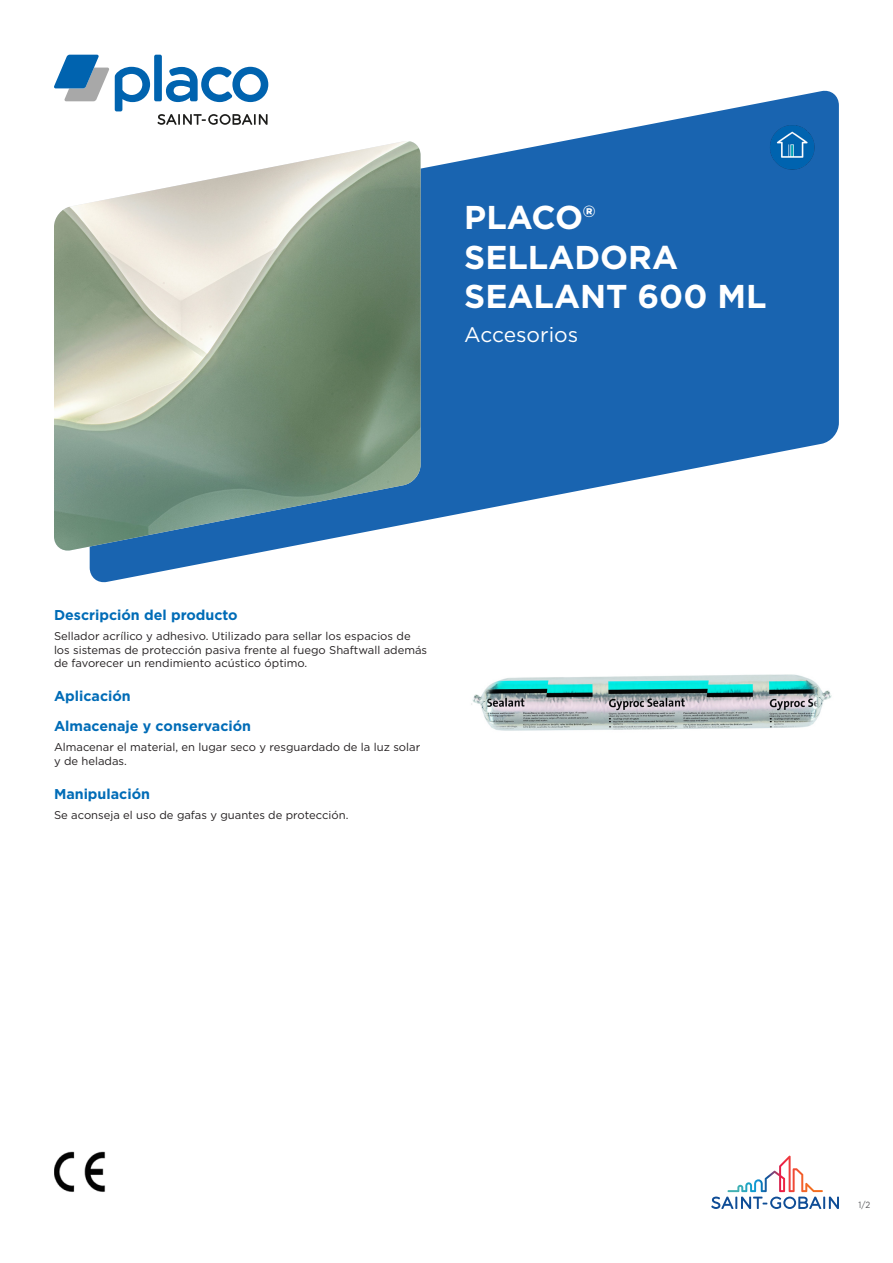
<style>
.page{position:relative;width:893px;height:1263px;background:#fff}
.page>*{position:absolute;margin:0;border:0;box-sizing:border-box;transform-origin:0 0}
.Product_Name{font:700 33px/39.6px "Gotham";color:#fff}
.A-Product_Descriptio{font:21px "Gotham";color:#fff}
.Longname{font:700 14.25px "Gotham";color:#006cb7}
.Value{font:11.25px/13.5px "Gotham";color:#231f20}
.t1{font:9px "Gotham";color:#57585a;scale:.9 1}
</style>
<div class="page">
<svg style="left:711px;top:1156px;width:128px;height:53px"></svg>
<svg style="left:54px;top:55px;width:55px;height:46px"></svg>
<div style="left:154px;top:55px;width:8px;height:46px;background:#0063af;border-radius:2px"></div>
<svg style="left:115px;top:67px;width:35px;height:22px"></svg>
<svg style="left:166px;top:67px;width:102px;height:22px"></svg>
<svg style="left:90px;top:89px;width:749px;height:494px;fill:#1964b0"></svg>
<img style="left:54px;top:141px;width:367px;height:411px">
<img style="left:471px;top:674px;width:361px;height:57px">
<img style="left:54px;top:1151px;width:51px;height:41px">
<img style="left:765px;top:120px;width:53px;height:53px">
<p class="Product_Name" style="left:464px;top:198px;width:304px">PLACO®<br>SELLADORA<br>SEALANT 600 ML</p>
<p class="A-Product_Descriptio" style="left:464px;top:321px;width:115px">Accesorios</p>
<p class="Longname" style="left:54px;top:606px;width:185px">Descripción del producto</p>
<p class="Value" style="left:54px;top:629px;width:375px">Sellador acrílico y adhesivo. Utilizado para sellar los espacios de los sistemas de protección pasiva frente al fuego Shaftwall además de favorecer un rendimiento acústico óptimo.</p>
<p class="Longname" style="left:54px;top:687px;width:78px">Aplicación</p>
<p class="Longname" style="left:54px;top:717px;width:199px">Almacenaje y conservación</p>
<p class="Value" style="left:54px;top:740px;width:368px">Almacenar el material, en lugar seco y resguardado de la luz solar y de heladas.</p>
<p class="Longname" style="left:54px;top:784px;width:98px">Manipulación</p>
<p class="Value" style="left:54px;top:808px;width:296px">Se aconseja el uso de gafas y guantes de protección.</p>
<p class="t1" style="left:858px;top:1199px;width:15px">1/2</p>
</div>
